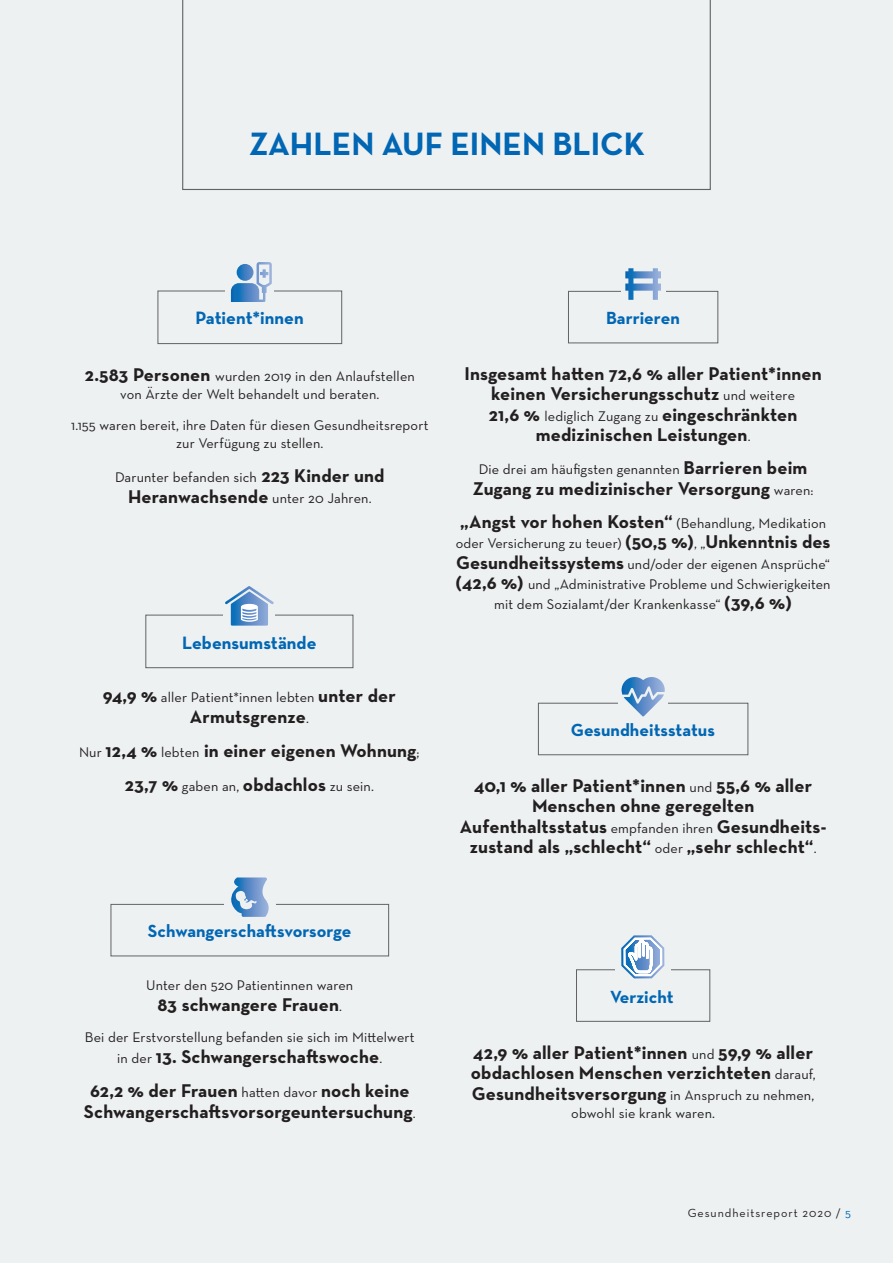
<style>
.page{position:relative;width:893px;height:1263px;background:#edf1f2}
.page>*{position:absolute;margin:0;border:0;box-sizing:border-box;transform-origin:0 0}
.Überschrift{font:700 32.85px "Neutraface Text";color:#0166b3}
.Fließtext{font:700 18.75px/20.4px "Neutraface Text";letter-spacing:.01em;color:#231f20;text-align:center}
.Überschriften_Zahlen{font:700 18.3px "Neutraface Text";color:#0166b3}
.Überschriften_Zahlen-2{font:700 17.85px "Neutraface Text";color:#0166b3}
.Fließtext-2{font:14.25px/20.4px "Neutraface Text";letter-spacing:.01em;color:#231f20;text-align:center}
.t1{font:12px "Neutraface Text";letter-spacing:.08em;color:#231f20}
.s1{font-weight:700;font-size:18.75px}
.s2{font-weight:400;font-size:14.25px}
.s3{color:#0166b3}
</style>
<div class="page">
<svg style="left:182px;top:0;width:529px;height:190px"></svg>
<div style="left:157px;top:290px;width:185px;height:54px;border:1px solid #636366"></div>
<div style="left:225px;top:259px;width:49px;height:49px;background:#edf1f2"></div>
<svg style="left:231px;top:262px;width:41px;height:40px"></svg>
<div style="left:145px;top:615px;width:208px;height:53px;border:1px solid #636366"></div>
<div style="left:224px;top:583px;width:51px;height:49px;background:#edf1f2"></div>
<svg style="left:225px;top:586px;width:49px;height:40px"></svg>
<div style="left:110px;top:904px;width:279px;height:52px;border:1px solid #636366"></div>
<div style="left:224px;top:871px;width:52px;height:52px;background:#edf1f2"></div>
<svg style="left:231px;top:877px;width:38px;height:40px"></svg>
<div style="left:538px;top:703px;width:210px;height:52px;border:1px solid #636366"></div>
<div style="left:618px;top:671px;width:49px;height:49px;background:#edf1f2"></div>
<svg style="left:622px;top:677px;width:43px;height:39px"></svg>
<div style="left:576px;top:969px;width:134px;height:53px;border:1px solid #636366"></div>
<div style="left:615px;top:935px;width:55px;height:51px;background:#edf1f2"></div>
<svg style="left:621px;top:935px;width:43px;height:87px"></svg>
<div style="left:568px;top:291px;width:150px;height:52px;border:1px solid #636366"></div>
<div style="left:621px;top:259px;width:44px;height:49px;background:#edf1f2"></div>
<svg style="left:625px;top:268px;width:36px;height:32px"></svg>
<p class="Überschrift" style="left:249px;top:123px;width:398px">ZAHLEN AUF EINEN BLICK</p>
<p class="Überschriften_Zahlen" style="left:195px;top:306px;width:110px">Patient*innen</p>
<p class="Fließtext-2" style="left:85px;top:367px;width:332px;line-height:18px"><span class="s1">2.583 Personen</span> wurden 2019 in den Anlaufstellen von Ärzte der Welt behandelt und beraten.</p>
<p class="Fließtext-2" style="left:71px;top:416px;width:359px;line-height:18px">1.155 waren bereit, ihre Daten für diesen Gesundheitsreport zur Verfügung zu stellen.</p>
<p class="Fließtext-2" style="left:115px;top:466px;width:271px">Darunter befanden sich <span class="s1">223 Kinder und</span></p>
<p class="Fließtext" style="left:128px;top:486px;width:245px">Heranwachsende <span class="s2">unter 20 Jahren.</span></p>
<p class="Überschriften_Zahlen" style="left:182px;top:630px;width:136px">Lebensumstände</p>
<p class="Fließtext-2" style="left:103px;top:687px;width:294px"><span class="s1">94,9 %</span> aller Patient*innen lebten <span class="s1">unter der</span></p>
<p class="Fließtext" style="left:190px;top:706px;width:121px">Armutsgrenze<span class="s2">.</span></p>
<p class="Fließtext" style="left:79px;top:740px;width:342px"><span class="s2">Nur</span> 12,4 % <span class="s2">lebten</span> in einer eigenen Wohnung<span class="s2">;</span></p>
<p class="Fließtext-2" style="left:125px;top:775px;width:251px"><span class="s1">23,7 %</span> gaben an, <span class="s1">obdachlos</span> zu sein.</p>
<p class="Überschriften_Zahlen-2" style="left:148px;top:920px;width:205px">Schwangerschaftsvorsorge</p>
<p class="Fließtext-2" style="left:146px;top:975px;width:208px">Unter den 520 Patientinnen waren</p>
<p class="Fließtext" style="left:158px;top:994px;width:186px">83 schwangere Frauen<span class="s2">.</span></p>
<p class="Fließtext-2" style="left:85px;top:1027px;width:331px">Bei der Erstvorstellung befanden sie sich im Mittelwert</p>
<p class="Fließtext" style="left:117px;top:1046px;width:267px"><span class="s2">in der</span> 13. Schwangerschaftswoche<span class="s2">.</span></p>
<p class="Fließtext" style="left:84px;top:1080px;width:333px;line-height:21px">62,2 % der Frauen <span class="s2">hatten davor</span> noch keine<br>Schwangerschaftsvorsorgeuntersuchung<span class="s2">.</span></p>
<p class="Überschriften_Zahlen-2" style="left:606px;top:307px;width:75px">Barrieren</p>
<p class="Fließtext" style="left:464px;top:363px;width:359px">Insgesamt hatten 72,6 % aller Patient*innen keinen Versicherungsschutz <span class="s2">und weitere<br></span>21,6 % <span class="s2">lediglich Zugang zu</span> eingeschränkten medizinischen Leistungen<span class="s2">.</span></p>
<p class="Fließtext-2" style="left:479px;top:459px;width:330px">Die drei am häufigsten genannten <span class="s1">Barrieren beim</span></p>
<p class="Fließtext" style="left:473px;top:478px;width:342px">Zugang zu medizinischer Versorgung <span class="s2">waren:</span></p>
<p class="Fließtext-2" style="left:456px;top:512px;width:376px"><span class="s1">„Angst vor hohen Kosten“</span> (Behandlung, Medikation oder Versicherung zu teuer) <span class="s1">(50,5 %)</span>, „<span class="s1">Unkenntnis des Gesundheitssystems</span> und/oder der eigenen Ansprüche“ <span class="s1">(42,6 %)</span> und „Administrative Probleme und Schwierigkeiten mit dem Sozialamt/der Krankenkasse“ <span class="s1">(39,6 %)</span></p>
<p class="Überschriften_Zahlen-2" style="left:571px;top:718px;width:146px">Gesundheitsstatus</p>
<p class="Fließtext" style="left:460px;top:775px;width:368px">40,1 % aller Patient*innen <span class="s2">und</span> 55,6 % aller Menschen ohne geregelten Aufenthaltsstatus <span class="s2">empfanden ihren</span> Gesundheits&shy;zustand als „schlecht“ <span class="s2">oder</span> „sehr schlecht“<span class="s2">.</span></p>
<p class="Überschriften_Zahlen-2" style="left:610px;top:985px;width:65px">Verzicht</p>
<p class="Fließtext" style="left:471px;top:1042px;width:346px;text-align:left">42,9 % aller Patient*innen <span class="s2">und</span> 59,9 % aller obdachlosen Menschen verzichteten <span class="s2">darauf,<br></span>Gesundheitsversorgung <span class="s2">in Anspruch zu nehmen,</span></p>
<p class="Fließtext-2" style="left:571px;top:1102px;width:145px">obwohl sie krank waren.</p>
<p class="t1" style="left:688px;top:1205px;width:165px">Gesundheitsreport 2020 / <span class="s3">5</span></p>
</div>
